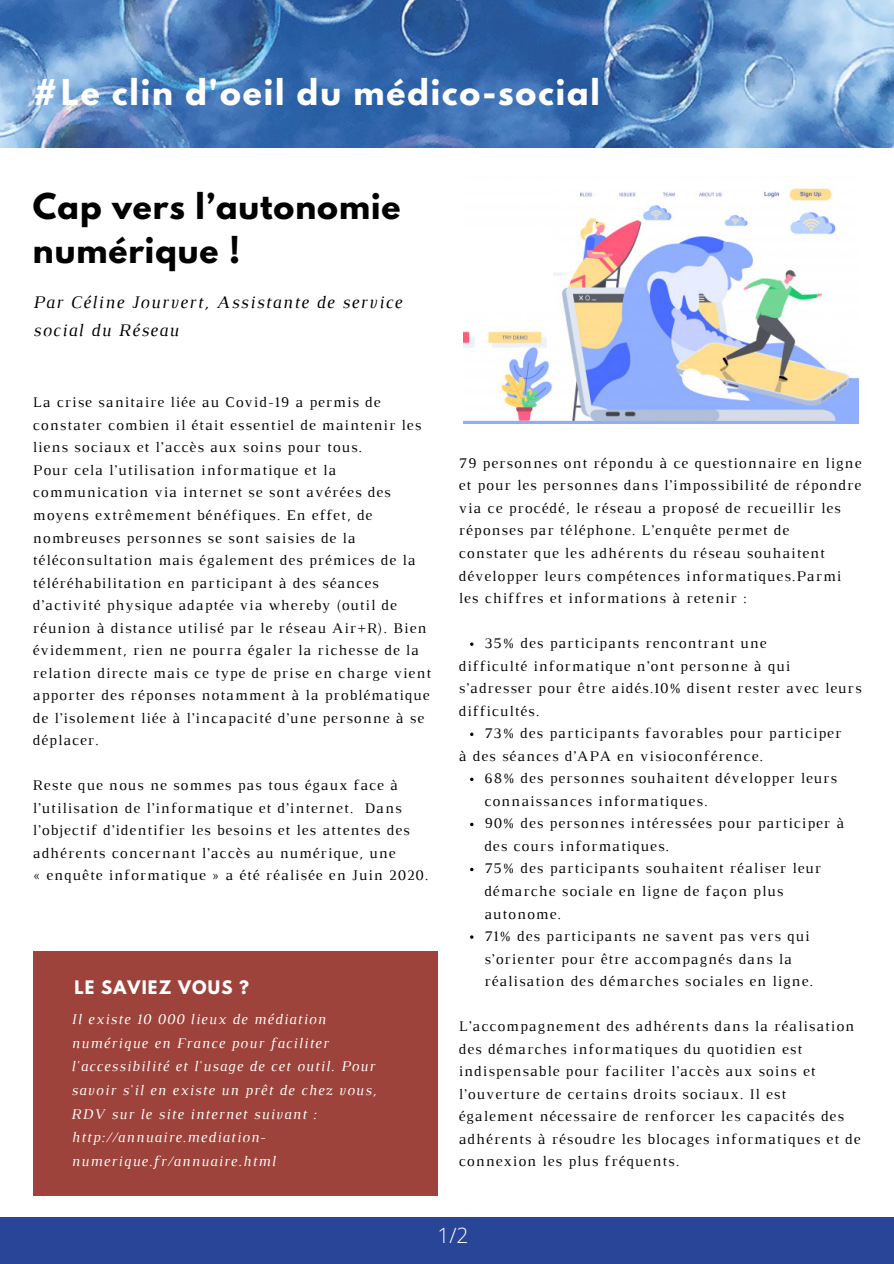
<style>
.page{position:relative;width:894px;height:1264px;background:#fff}
.page>*{position:absolute;margin:0;border:0;box-sizing:border-box;transform-origin:0 0}
.t1{font:700 31.5px "League Spartan";letter-spacing:.06em;color:#fff}
.t2{font:700 31.5px/44px "League Spartan";letter-spacing:.03em;color:#000}
.t3{font:300 21px "Open Sans";color:#fff}
.t4{font:italic 18px/28.2px "Luthier";letter-spacing:.07em;color:#000}
.t5{font:700 16.5px "League Spartan";letter-spacing:.07em;color:#fff}
.t6{font:15px/22.5px "Luthier";letter-spacing:.07em;color:#000}
.t7{font:italic 15px/23.7px "Luthier";letter-spacing:.07em;color:#fff}
</style>
<div class="page">
<img style="left:0;top:0;width:893px;height:147px">
<div style="left:33px;top:950px;width:404px;height:245px;background:#9d433b"></div>
<div style="left:0;top:1216px;width:893px;height:47px;background:#294597"></div>
<svg style="left:470px;top:642px;width:3px;height:4px"></svg>
<img style="left:463px;top:188px;width:394px;height:235px">
<h1 class="t1" style="left:33px;top:77px;width:568px">#Le clin d'oeil du médico-social</h1>
<h1 class="t2" style="left:33px;top:188px;width:369px">Cap vers l’autonomie numérique !</h1>
<p class="t4" style="left:33px;top:289px;width:370px">Par Céline Jourvert, Assistante de service social du Réseau</p>
<p class="t6" style="left:33px;top:392px;width:399px">La crise sanitaire liée au Covid-19 a permis de constater combien il était essentiel de maintenir les liens sociaux et l’accès aux soins pour tous.<br>Pour cela l’utilisation informatique et la communication via internet se sont avérées des moyens extrêmement bénéfiques. En effet, de nombreuses personnes se sont saisies de la téléconsultation mais également des prémices de la téléréhabilitation en participant à des séances d’activité physique adaptée via whereby (outil de réunion à distance utilisé par le réseau Air+R). Bien évidemment, rien ne pourra égaler la richesse de la relation directe mais ce type de prise en charge vient apporter des réponses notamment à la problématique de l’isolement liée à l’incapacité d’une personne à se déplacer.</p>
<p class="t6" style="left:33px;top:775px;width:397px">Reste que nous ne sommes pas tous égaux face à l’utilisation de l’informatique et d’internet. Dans l’objectif d’identifier les besoins et les attentes des adhérents concernant l’accès au numérique, une<br>« enquête informatique » a été réalisée en Juin 2020.</p>
<p class="t5" style="left:74px;top:979px;width:176px">LE SAVIEZ VOUS ?</p>
<p class="t7" style="left:71px;top:1008px;width:306px">Il existe 10 000 lieux de médiation numérique en France pour faciliter l'accessibilité et l'usage de cet outil. Pour savoir s'il en existe un prêt de chez vous, RDV sur le site internet suivant : http://annuaire.mediation&shy;numerique.fr/annuaire.html</p>
<p class="t6" style="left:458px;top:453px;width:404px">79 personnes ont répondu à ce questionnaire en ligne et pour les personnes dans l’impossibilité de répondre via ce procédé, le réseau a proposé de recueillir les réponses par téléphone. L’enquête permet de constater que les adhérents du réseau souhaitent développer leurs compétences informatiques.Parmi les chiffres et informations à retenir :</p>
<p class="t6" style="left:484px;top:633px;width:283px">35% des participants rencontrant une</p>
<p class="t6" style="left:458px;top:655px;width:404px">difficulté informatique n’ont personne à qui s’adresser pour être aidés.10% disent rester avec leurs difficultés.</p>
<p class="t6" style="left:458px;top:745px;width:305px">à des séances d’APA en visioconférence.</p>
<p class="t6" style="left:484px;top:723px;width:358px">73% des participants favorables pour participer</p>
<p class="t6" style="left:484px;top:768px;width:361px">68% des personnes souhaitent développer leurs connaissances informatiques.<br>90% des personnes intéressées pour participer à des cours informatiques.<br>75% des participants souhaitent réaliser leur démarche sociale en ligne de façon plus autonome.<br>71% des participants ne savent pas vers qui s’orienter pour être accompagnés dans la réalisation des démarches sociales en ligne.</p>
<p class="t6" style="left:458px;top:1016px;width:403px">L’accompagnement des adhérents dans la réalisation des démarches informatiques du quotidien est indispensable pour faciliter l’accès aux soins et l’ouverture de certains droits sociaux. Il est également nécessaire de renforcer les capacités des adhérents à résoudre les blocages informatiques et de connexion les plus fréquents.</p>
<h2 class="t3" style="left:437px;top:1220px;width:33px">1/2</h2>
</div>
